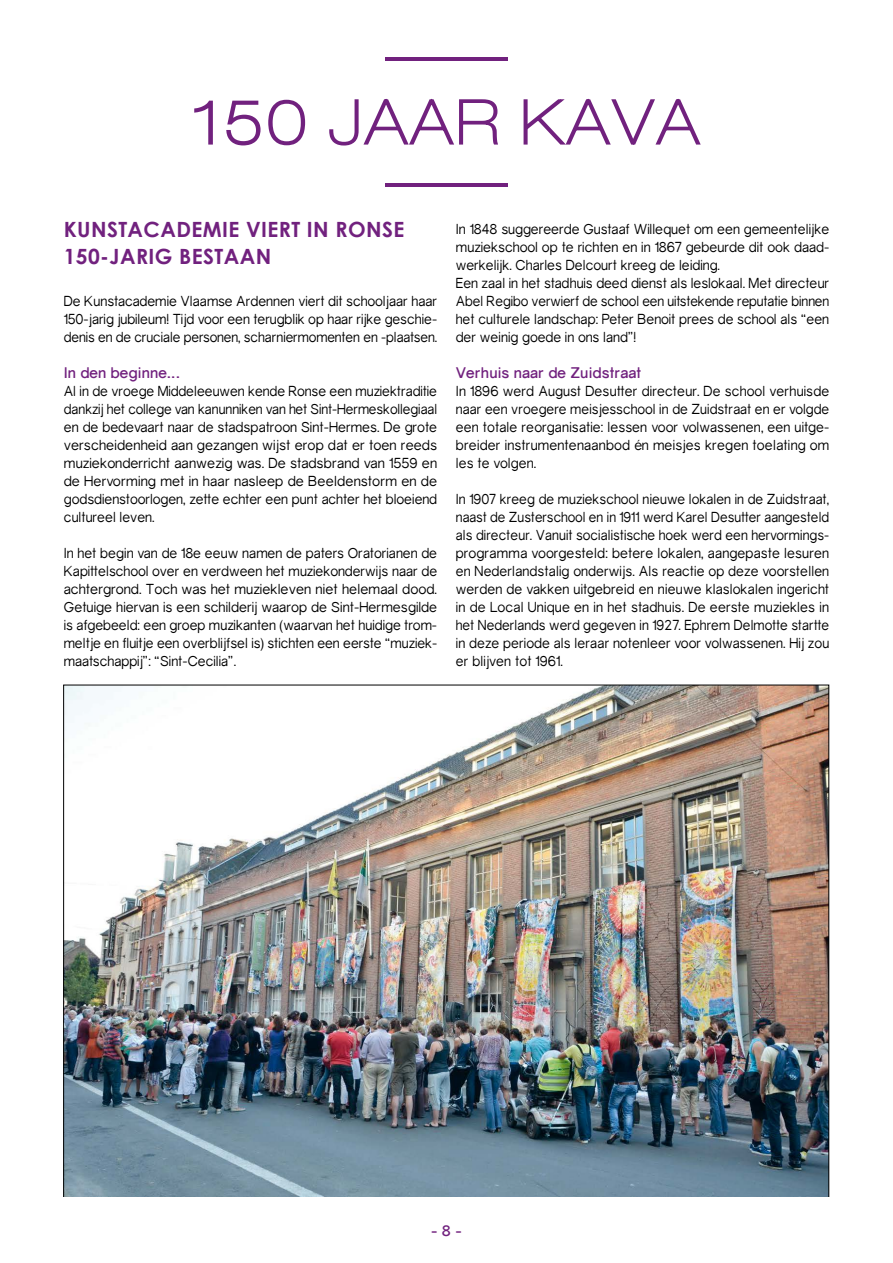
<style>
.page{position:relative;width:893px;height:1263px;background:#fff}
.page>*{position:absolute;margin:0;border:0;box-sizing:border-box;transform-origin:0 0}
.t1{font:700 21px/27px "Century Gothic";letter-spacing:.02em;color:#71217e}
.t2{font:700 15px "Gravity";color:#71217e}
.t3{font:14.1px/18px "Gravity";color:#000;text-align:justify}
.t4{font:14.1px/18px "Gravity";color:#000;text-align:justify;scale:.96 1}
</style>
<div class="page">
<svg style="left:194px;top:100px;width:19px;height:45px"></svg>
<svg style="left:226px;top:99px;width:80px;height:47px"></svg>
<svg style="left:329px;top:98px;width:169px;height:48px"></svg>
<svg style="left:523px;top:98px;width:178px;height:47px"></svg>
<hr style="left:385px;top:57px;width:123px;height:4px;background:#71217e">
<hr style="left:385px;top:184px;width:123px;height:3px;background:#71217e">
<img style="left:65px;top:687px;width:762px;height:510px">
<h1 class="t1" style="left:64px;top:215px;width:342px">KUNSTACADEMIE VIERT IN RONSE<br>150-JARIG BESTAAN</h1>
<p class="t3" style="left:64px;top:292px;width:375px">De Kunstacademie Vlaamse Ardennen viert dit schooljaar haar 150-jarig jubileum! Tijd voor een terugblik op haar rijke geschie&shy;denis en de cruciale personen, scharniermomenten en -plaatsen.</p>
<p class="t2" style="left:64px;top:364px;width:118px">In den beginne…</p>
<p class="t4" style="left:64px;top:382px;width:390px">Al in de vroege Middeleeuwen kende Ronse een muziektraditie dankzij het college van kanunniken van het Sint-Hermeskollegiaal en de bedevaart naar de stadspatroon Sint-Hermes. De grote verscheidenheid aan gezangen wijst erop dat er toen reeds muziekonderricht aanwezig was. De stadsbrand van 1559 en de Hervorming met in haar nasleep de Beeldenstorm en de godsdienstoorlogen, zette echter een punt achter het bloeiend cultureel leven.</p>
<p class="t3" style="left:64px;top:544px;width:375px">In het begin van de 18e eeuw namen de paters Oratorianen de Kapittelschool over en verdween het muziekonderwijs naar de achtergrond. Toch was het muziekleven niet helemaal dood.<br>Getuige hiervan is een schilderij waarop de Sint-Hermesgilde is afgebeeld: een groep muzikanten (waarvan het huidige trom&shy;meltje en fluitje een overblijfsel is) stichten een eerste “muziek&shy;maatschappij”: “Sint-Cecilia”.</p>
<p class="t3" style="left:456px;top:220px;width:375px;text-align:left">In 1848 suggereerde Gustaaf Willequet om een gemeentelijke muziekschool op te richten en in 1867 gebeurde dit ook daad&shy;werkelijk. Charles Delcourt kreeg de leiding.<br>Een zaal in het stadhuis deed dienst als leslokaal. Met directeur Abel Regibo verwierf de school een uitstekende reputatie binnen het culturele landschap: Peter Benoit prees de school als “een der weinig goede in ons land”!</p>
<p class="t2" style="left:456px;top:364px;width:187px">Verhuis naar de Zuidstraat</p>
<p class="t3" style="left:456px;top:382px;width:375px">In 1896 werd August Desutter directeur. De school verhuisde naar een vroegere meisjesschool in de Zuidstraat en er volgde een totale reorganisatie: lessen voor volwassenen, een uitge&shy;breider instrumentenaanbod én meisjes kregen toelating om les te volgen.</p>
<p class="t4" style="left:456px;top:490px;width:390px">In 1907 kreeg de muziekschool nieuwe lokalen in de Zuidstraat, naast de Zusterschool en in 1911 werd Karel Desutter aangesteld als directeur. Vanuit socialistische hoek werd een hervormings&shy;programma voorgesteld: betere lokalen, aangepaste lesuren en Nederlandstalig onderwijs. Als reactie op deze voorstellen werden de vakken uitgebreid en nieuwe klaslokalen ingericht in de Local Unique en in het stadhuis. De eerste muziekles in het Nederlands werd gegeven in 1927. Ephrem Delmotte startte in deze periode als leraar notenleer voor volwassenen. Hij zou er blijven tot 1961.</p>
<p class="t2" style="left:431px;top:1221px;width:32px">- 8 -</p>
</div>
